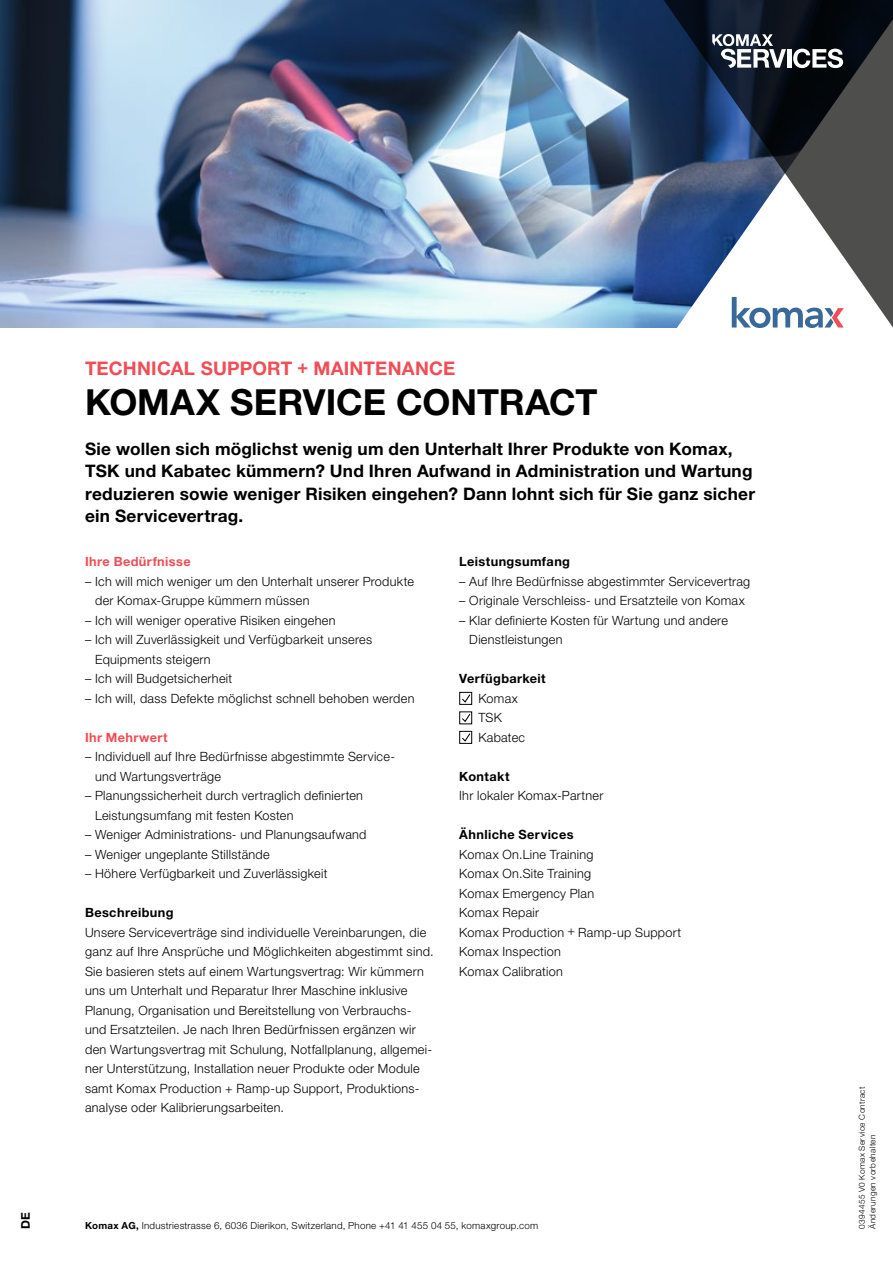
<style>
.page{position:relative;width:893px;height:1263px;background:#fff}
.page>*{position:absolute;margin:0;border:0;box-sizing:border-box;transform-origin:0 0}
.t1{font:700 36px "Helvetica Neue LT Std";color:#000}
.t2{font:700 18.75px "Helvetica Neue LT Std";letter-spacing:.01em;color:#f04d55}
.t3{font:700 17.25px/22.5px "Helvetica Neue LT Std";letter-spacing:.015em;color:#000}
.t4{font:300 12.75px/19.5px "Helvetica Neue LT Std";letter-spacing:.025em;color:#000}
.t5{font:700 12.75px "Helvetica Neue LT Std";letter-spacing:.03em;color:#000}
.t6{font:700 12.75px "Helvetica Neue LT Std";letter-spacing:.03em;color:#f04d55}
.t7{font:700 12px "Helvetica Neue LT Std";color:#000}
.t8{font:300 9.75px "Helvetica Neue LT Std";letter-spacing:.025em;color:#000}
.t9{font:300 8.25px/10.5px "Helvetica Neue LT Std";letter-spacing:.045em;color:#000}
.s1{font-weight:700}
</style>
<div class="page">
<img style="left:0;top:0;width:653px;height:327px">
<svg style="left:653px;top:0;width:240px;height:328px"></svg>
<svg style="left:712px;top:34px;width:74px;height:34px"></svg>
<hr style="left:787px;top:49px;width:4px;height:19px;background:#fff">
<svg style="left:793px;top:49px;width:50px;height:19px"></svg>
<svg style="left:732px;top:297px;width:112px;height:31px"></svg>
<div style="left:459px;top:692px;width:13px;height:13px;border:1px solid #000"></div>
<svg style="left:461px;top:693px;width:10px;height:10px"></svg>
<div style="left:459px;top:711px;width:13px;height:13px;border:1px solid #000"></div>
<svg style="left:461px;top:713px;width:10px;height:10px"></svg>
<div style="left:459px;top:731px;width:13px;height:13px;border:1px solid #000"></div>
<svg style="left:461px;top:732px;width:10px;height:10px"></svg>
<p class="t7" style="left:18px;top:1229px;width:19px;rotate:-90deg">DE</p>
<h2 class="t2" style="left:85px;top:357px;width:372px">TECHNICAL SUPPORT + MAINTENANCE</h2>
<h1 class="t1" style="left:85px;top:380px;width:514px">KOMAX SERVICE CONTRACT</h1>
<p class="t3" style="left:85px;top:437px;width:671px">Sie wollen sich möglichst wenig um den Unterhalt Ihrer Produkte von Komax, TSK und Kabatec kümmern? Und Ihren Aufwand in Administration und Wartung reduzieren sowie weniger Risiken eingehen? Dann lohnt sich für Sie ganz sicher ein Servicevertrag.</p>
<p class="t6" style="left:85px;top:554px;width:107px">Ihre Bedürfnisse</p>
<p class="t4" style="left:95px;top:571px;width:320px;text-indent:-10px">– Ich will mich weniger um den Unterhalt unserer Produkte der Komax-Gruppe kümmern müssen</p>
<p class="t4" style="left:85px;top:610px;width:252px">– Ich will weniger operative Risiken eingehen</p>
<p class="t4" style="left:95px;top:630px;width:279px;text-indent:-10px">– Ich will Zuverlässigkeit und Verfügbarkeit unseres<br>Equipments steigern</p>
<p class="t4" style="left:85px;top:669px;width:149px">– Ich will Budgetsicherheit</p>
<p class="t4" style="left:85px;top:688px;width:331px">– Ich will, dass Defekte möglichst schnell behoben werden</p>
<p class="t6" style="left:85px;top:729px;width:84px">Ihr Mehrwert</p>
<p class="t4" style="left:95px;top:747px;width:301px;text-indent:-10px">– Individuell auf Ihre Bedürfnisse abgestimmte Service&shy;und Wartungsverträge</p>
<p class="t4" style="left:95px;top:786px;width:269px;text-indent:-10px">– Planungssicherheit durch vertraglich definierten<br>Leistungsumfang mit festen Kosten</p>
<p class="t4" style="left:85px;top:825px;width:283px">– Weniger Administrations- und Planungsaufwand</p>
<p class="t4" style="left:85px;top:844px;width:186px">– Weniger ungeplante Stillstände</p>
<p class="t4" style="left:85px;top:864px;width:244px">– Höhere Verfügbarkeit und Zuverlässigkeit</p>
<p class="t5" style="left:85px;top:905px;width:90px">Beschreibung</p>
<p class="t4" style="left:85px;top:922px;width:350px">Unsere Serviceverträge sind individuelle Vereinbarungen, die ganz auf Ihre Ansprüche und Möglichkeiten abgestimmt sind.<br>Sie basieren stets auf einem Wartungsvertrag: Wir kümmern uns um Unterhalt und Reparatur Ihrer Maschine inklusive Planung, Organisation und Bereitstellung von Verbrauchs&shy;und Ersatzteilen. Je nach Ihren Bedürfnissen ergänzen wir den Wartungsvertrag mit Schulung, Notfallplanung, allgemei&shy;ner Unterstützung, Installation neuer Produkte oder Module samt Komax Production + Ramp-up Support, Produktions&shy;analyse oder Kalibrierungsarbeiten.</p>
<p class="t5" style="left:459px;top:554px;width:112px">Leistungsumfang</p>
<p class="t4" style="left:459px;top:571px;width:293px">– Auf Ihre Bedürfnisse abgestimmter Servicevertrag</p>
<p class="t4" style="left:459px;top:591px;width:287px">– Originale Verschleiss- und Ersatzteile von Komax</p>
<p class="t4" style="left:469px;top:610px;width:260px;text-indent:-10px">– Klar definierte Kosten für Wartung und andere<br>Dienstleistungen</p>
<p class="t5" style="left:459px;top:671px;width:88px">Verfügbarkeit</p>
<p class="t4" style="left:478px;top:688px;width:48px">Komax<br>TSK<br>Kabatec</p>
<p class="t5" style="left:459px;top:768px;width:52px">Kontakt</p>
<p class="t4" style="left:459px;top:786px;width:146px">Ihr lokaler Komax-Partner</p>
<p class="t5" style="left:459px;top:827px;width:116px">Ähnliche Services</p>
<p class="t4" style="left:459px;top:844px;width:223px">Komax On.Line Training<br>Komax On.Site Training<br>Komax Emergency Plan<br>Komax Repair<br>Komax Production + Ramp-up Support<br>Komax Inspection<br>Komax Calibration</p>
<p class="t8" style="left:85px;top:1219px;width:455px"><span class="s1">Komax AG,</span> Industriestrasse 6, 6036 Dierikon, Switzerland, Phone +41 41 455 04 55, komaxgroup.com</p>
<p class="t9" style="left:856px;top:1229px;width:144px;rotate:-90deg">0394455 V0 Komax Service Contract<br>Änderungen vorbehalten</p>
</div>
